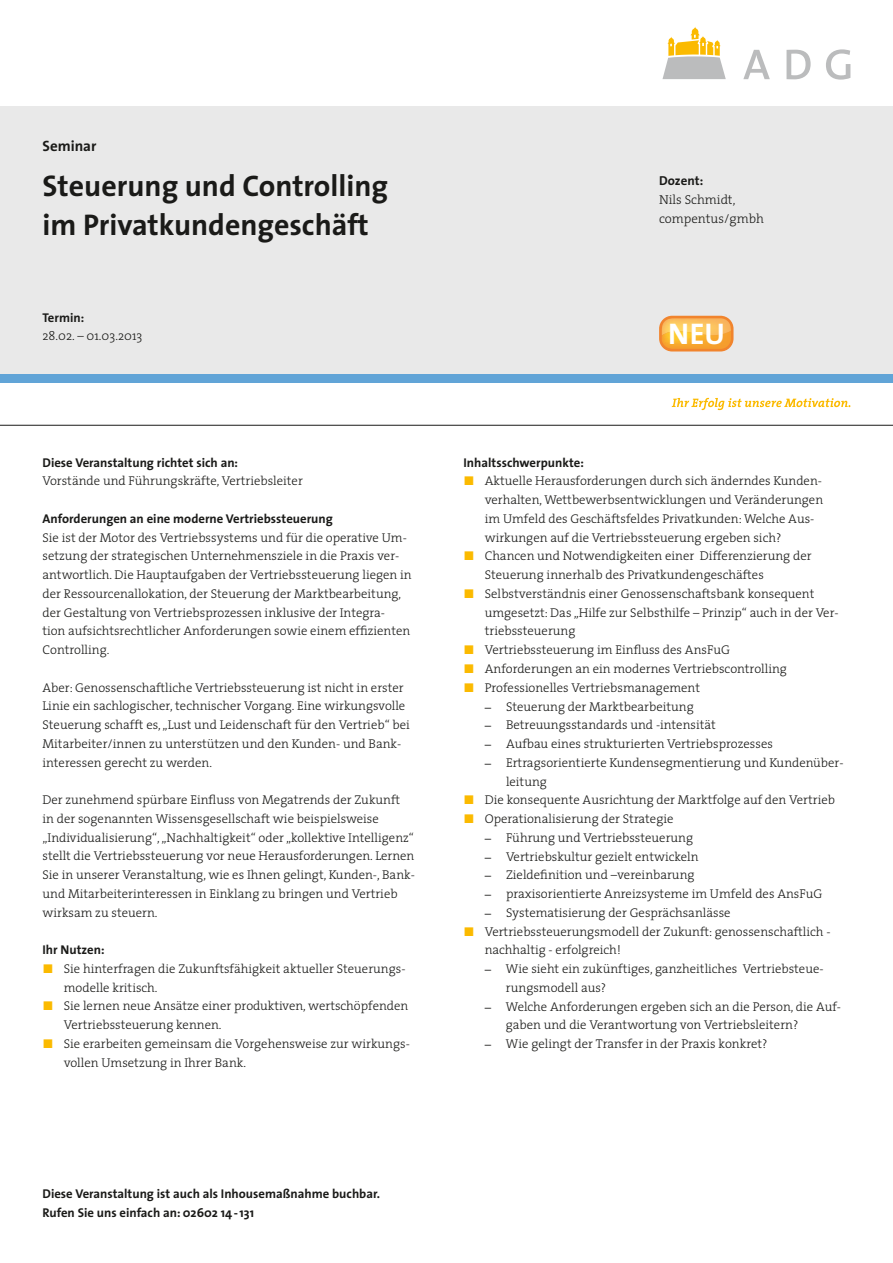
<style>
.page{position:relative;width:893px;height:1263px;background:#fff}
.page>*{position:absolute;margin:0;border:0;box-sizing:border-box;transform-origin:0 0}
.t1{font:700 30px/39px "The Sans";color:#1a1a18}
.t2{font:30px "The Sans Bold Caps";color:#fff}
.t3{font:700 15px "The Sans";color:#1a1a18}
.t4{font:300 13.05px/18.8px "The Serif";color:#1a1a18}
.t5{font:700 13.05px "The Sans";color:#1a1a18}
.t6{font:300 12.75px/18.8px "The Serif";color:#1a1a18}
.t7{font:700 12.75px/18.8px "The Sans";color:#1a1a18}
.s1{font-family:"The Sans Expert";font-weight:400;color:#fbba00}
.s2{font-family:"Humanist 521 BT";font-weight:400}
</style>
<div class="page">
<div style="left:0;top:106px;width:893px;height:277px;background:#e9e9e9"></div>
<hr style="left:0;top:425px;width:893px;height:1px;background:#1a1a18">
<svg style="left:743px;top:50px;width:27px;height:29px"></svg>
<svg style="left:786px;top:50px;width:25px;height:29px"></svg>
<svg style="left:826px;top:49px;width:24px;height:31px"></svg>
<svg style="left:662px;top:27px;width:64px;height:52px"></svg>
<div style="left:0;top:374px;width:893px;height:9px;background:#61a4d7"></div>
<svg style="left:672px;top:398px;width:178px;height:12px"></svg>
<div style="left:659px;top:316px;width:74px;height:35px;background:#f1842d;border-radius:13px"></div>
<svg style="left:662px;top:335px;width:69px;height:14px"></svg>
<img style="left:662px;top:318px;width:69px;height:17px">
<p class="t3" style="left:43px;top:134px;width:55px">Seminar</p>
<h1 class="t1" style="left:43px;top:166px;width:347px">Steuerung und Controlling im Privatkundengeschäft</h1>
<p class="t5" style="left:659px;top:170px;width:46px">Dozent:</p>
<p class="t4" style="left:659px;top:190px;width:106px">Nils Schmidt, compentus/gmbh</p>
<p class="t7" style="left:42px;top:308px;width:43px">Termin:</p>
<p class="t6" style="left:42px;top:326px;width:102px">28.02. – 01.03.2013</p>
<p class="t7" style="left:43px;top:452px;width:197px">Diese Veranstaltung richtet sich an:</p>
<p class="t6" style="left:43px;top:471px;width:262px">Vorstände und Führungskräfte, Vertriebsleiter</p>
<p class="t7" style="left:43px;top:509px;width:292px">Anforderungen an eine moderne Vertriebssteuerung</p>
<p class="t6" style="left:43px;top:527px;width:371px">Sie ist der Motor des Vertriebssystems und für die operative Um&shy;setzung der strategischen Unternehmensziele in die Praxis ver&shy;antwortlich. Die Hauptaufgaben der Vertriebssteuerung liegen in der Ressourcenallokation, der Steuerung der Marktbearbeitung, der Gestaltung von Vertriebsprozessen inklusive der Integra-<br>tion aufsichtsrechtlicher Anforderungen sowie einem effizienten Controlling.</p>
<p class="t6" style="left:43px;top:677px;width:369px">Aber: Genossenschaftliche Vertriebssteuerung ist nicht in erster Linie ein sachlogischer, technischer Vorgang. Eine wirkungsvolle Steuerung schafft es, „Lust und Leidenschaft für den Vertrieb“ bei Mitarbeiter/innen zu unterstützen und den Kunden- und Bank&shy;interessen gerecht zu werden.</p>
<p class="t6" style="left:43px;top:790px;width:373px">Der zunehmend spürbare Einfluss von Megatrends der Zukunft in der sogenannten Wissensgesellschaft wie beispielsweise „Individualisierung“, „Nachhaltigkeit“ oder „kollektive Intelligenz“ stellt die Vertriebssteuerung vor neue Herausforderungen. Lernen Sie in unserer Veranstaltung, wie es Ihnen gelingt, Kunden-, Bank&shy;und Mitarbeiterinteressen in Einklang zu bringen und Vertrieb wirksam zu steuern.</p>
<p class="t7" style="left:43px;top:940px;width:64px">Ihr Nutzen:</p>
<p class="t6" style="left:43px;top:959px;width:364px"><span class="s1">ó</span> Sie hinterfragen die Zukunftsfähigkeit aktueller Steuerungs-</p>
<p class="t6" style="left:64px;top:977px;width:95px">modelle kritisch.</p>
<p class="t6" style="left:43px;top:996px;width:367px"><span class="s1">ó</span> Sie lernen neue Ansätze einer produktiven, wertschöpfenden</p>
<p class="t6" style="left:64px;top:1015px;width:159px">Vertriebssteuerung kennen.</p>
<p class="t6" style="left:43px;top:1034px;width:369px"><span class="s1">ó</span> Sie erarbeiten gemeinsam die Vorgehensweise zur wirkungs-</p>
<p class="t6" style="left:64px;top:1053px;width:184px">vollen Umsetzung in Ihrer Bank.</p>
<p class="t7" style="left:43px;top:1184px;width:339px">Diese Veranstaltung ist auch als Inhousemaßnahme buchbar.<br>Rufen Sie uns einfach an: 02602 14-131</p>
<h1 class="t2" style="left:668px;top:309px;width:58px">NEU</h1>
<p class="t7" style="left:463px;top:453px;width:122px">Inhaltsschwerpunkte:</p>
<p class="t6" style="left:463px;top:471px;width:360px"><span class="s1">ó</span> Aktuelle Herausforderungen durch sich änderndes Kunden-</p>
<p class="t6" style="left:485px;top:490px;width:340px">verhalten, Wettbewerbsentwicklungen und Veränderungen</p>
<p class="t6" style="left:485px;top:509px;width:331px">im Umfeld des Geschäftsfeldes Privatkunden: Welche Aus-</p>
<p class="t6" style="left:485px;top:528px;width:298px">wirkungen auf die Vertriebssteuerung ergeben sich?</p>
<p class="t6" style="left:463px;top:546px;width:350px"><span class="s1">ó</span> Chancen und Notwendigkeiten einer Differenzierung der</p>
<p class="t6" style="left:485px;top:565px;width:281px">Steuerung innerhalb des Privatkundengeschäftes</p>
<p class="t6" style="left:463px;top:584px;width:352px"><span class="s1">ó</span> Selbstverständnis einer Genossenschaftsbank konsequent</p>
<p class="t6" style="left:485px;top:603px;width:355px">umgesetzt: Das „Hilfe zur Selbsthilfe – Prinzip“ auch in der Ver-</p>
<p class="t6" style="left:485px;top:621px;width:92px">triebssteuerung</p>
<p class="t6" style="left:463px;top:640px;width:268px"><span class="s1">ó</span> Vertriebssteuerung im Einfluss des AnsFuG</p>
<p class="t6" style="left:463px;top:659px;width:325px"><span class="s1">ó</span> Anforderungen an ein modernes Vertriebscontrolling</p>
<p class="t6" style="left:463px;top:678px;width:238px"><span class="s1">ó</span> Professionelles Vertriebsmanagement</p>
<p class="t6" style="left:485px;top:696px;width:211px"><span class="s2">–</span> Steuerung der Marktbearbeitung</p>
<p class="t6" style="left:485px;top:715px;width:232px"><span class="s2">–</span> Betreuungsstandards und -intensität</p>
<p class="t6" style="left:485px;top:734px;width:290px"><span class="s2">–</span> Aufbau eines strukturierten Vertriebsprozesses</p>
<p class="t6" style="left:485px;top:753px;width:360px"><span class="s2">–</span> Ertragsorientierte Kundensegmentierung und Kundenüber-</p>
<p class="t6" style="left:506px;top:771px;width:42px">leitung</p>
<p class="t6" style="left:463px;top:790px;width:373px"><span class="s1">ó</span> Die konsequente Ausrichtung der Marktfolge auf den Vertrieb</p>
<p class="t6" style="left:463px;top:809px;width:212px"><span class="s1">ó</span> Operationalisierung der Strategie</p>
<p class="t6" style="left:485px;top:828px;width:210px"><span class="s2">–</span> Führung und Vertriebssteuerung</p>
<p class="t6" style="left:485px;top:846px;width:215px"><span class="s2">–</span> Vertriebskultur gezielt entwickeln</p>
<p class="t6" style="left:485px;top:865px;width:211px"><span class="s2">–</span> Zieldefinition und –vereinbarung</p>
<p class="t6" style="left:485px;top:884px;width:339px"><span class="s2">–</span> praxisorientierte Anreizsysteme im Umfeld des AnsFuG</p>
<p class="t6" style="left:485px;top:903px;width:247px"><span class="s2">–</span> Systematisierung der Gesprächsanlässe</p>
<p class="t6" style="left:463px;top:921px;width:367px"><span class="s1">ó</span> Vertriebssteuerungsmodell der Zukunft: genossenschaftlich -</p>
<p class="t6" style="left:485px;top:940px;width:138px">nachhaltig - erfolgreich!</p>
<p class="t6" style="left:506px;top:959px;width:319px;text-indent:-21px"><span class="s2">–</span> Wie sieht ein zukünftiges, ganzheitliches Vertriebsteue&shy;rungsmodell aus?</p>
<p class="t6" style="left:506px;top:996px;width:337px;text-indent:-21px"><span class="s2">–</span> Welche Anforderungen ergeben sich an die Person, die Auf&shy;gaben und die Verantwortung von Vertriebsleitern?</p>
<p class="t6" style="left:485px;top:1034px;width:284px"><span class="s2">–</span> Wie gelingt der Transfer in der Praxis konkret?</p>
</div>
